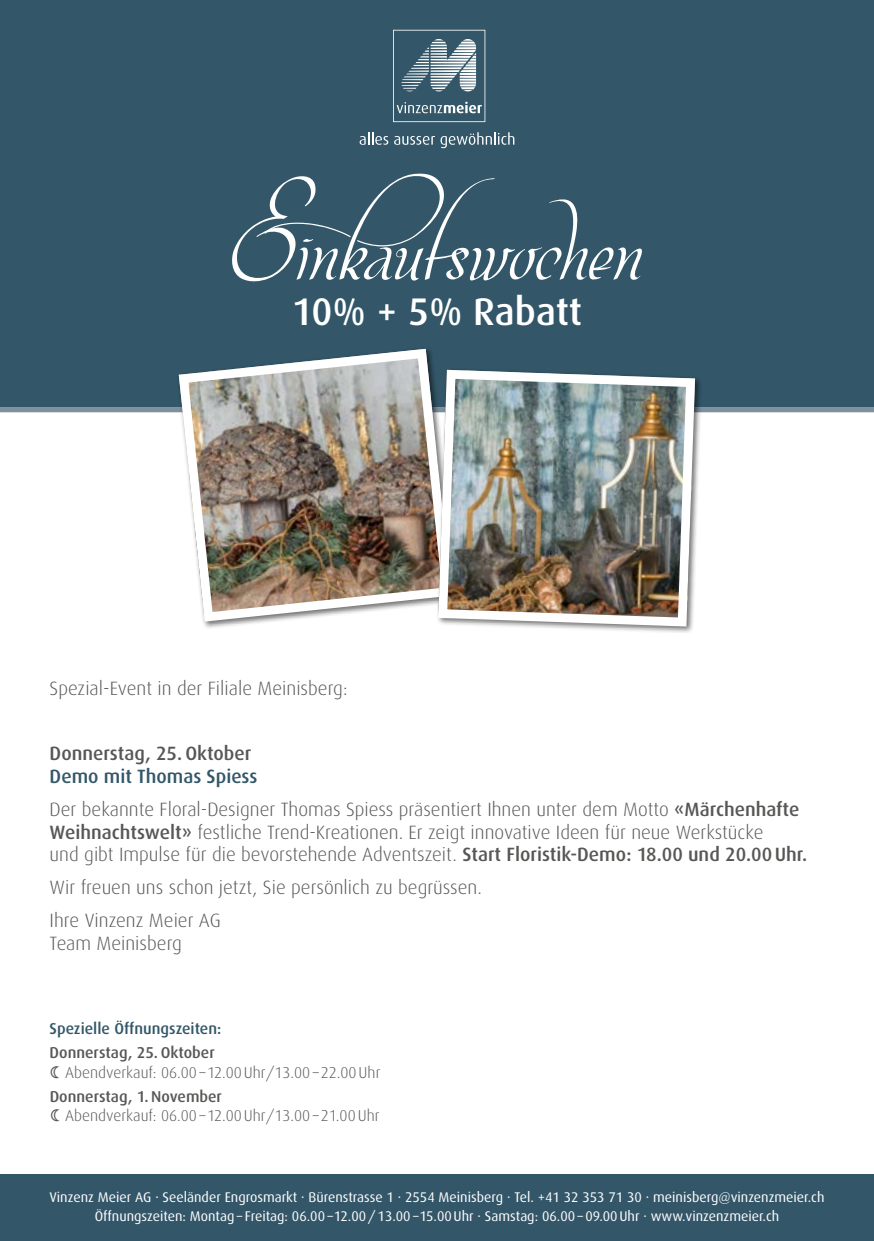
<style>
.page{position:relative;width:874px;height:1241px;background:#fff}
.page>*{position:absolute;margin:0;border:0;box-sizing:border-box;transform-origin:0 0}
.t1{font:63px "Mon Amour Script Alt";color:#fff}
.t2{font:500 38.5px "Dax";color:#fff}
.t3{font:300 19.25px/32.7px "Dax";color:#575756}
.t4{font:500 19.25px "Dax";color:#575756}
.t5{font:300 15.75px "Dax";color:#575756}
.t6{font:500 15.75px "Dax";color:#575756}
.t7{font:500 15.75px "Dax";color:#335769}
.t8{font:14px/19.2px "Dax";color:#fff;text-align:center}
.s1{font-weight:500;color:#335769}
.s2{font-weight:500}
</style>
<div class="page">
<div style="left:0;top:0;width:873px;height:407px;background:#335769"></div>
<div style="left:0;top:1173px;width:873px;height:67px;background:#335769"></div>
<div style="left:0;top:407px;width:873px;height:5px;background:#7e8f9d"></div>
<div style="left:176px;top:346px;width:282px;height:282px;background:#000;opacity:.55"></div>
<img style="left:179px;top:349px;width:272px;height:266px">
<div style="left:179px;top:349px;width:272px;height:272px;border:9px solid #fff;border-radius:25px"></div>
<div style="left:435px;top:367px;width:267px;height:267px;background:#000;opacity:.55"></div>
<img style="left:438px;top:370px;width:256px;height:251px">
<div style="left:438px;top:370px;width:256px;height:256px;border:9px solid #fff;border-radius:8px"></div>
<svg style="left:359px;top:132px;width:29px;height:13px"></svg>
<svg style="left:394px;top:132px;width:120px;height:16px"></svg>
<svg style="left:393px;top:30px;width:92px;height:92px"></svg>
<h1 class="t1" style="left:231px;top:220px;width:413px">Einkaufswochen</h1>
<h2 class="t2" style="left:292px;top:290px;width:291px">10% + 5% Rabatt</h2>
<p class="t3" style="left:50px;top:672px;width:299px">Spezial-Event in der Filiale Meinisberg:</p>
<p class="t4" style="left:50px;top:742px;width:203px">Donnerstag, 25. Oktober</p>
<p class="t3" style="left:50px;top:760px;width:750px"><span class="s1">Demo mit Thomas Spiess<br></span>Der bekannte Floral-Designer Thomas Spiess präsentiert Ihnen unter dem Motto <span class="s2">«Märchenhafte</span></p>
<p class="t3" style="left:50px;top:820px;width:758px;line-height:22.8px"><span class="s2">Weihnachtswelt»</span> festliche Trend-Kreationen. Er zeigt innovative Ideen für neue Werkstücke<br>und gibt Impulse für die bevorstehende Adventszeit. <span class="s2">Start Floristik-Demo: 18.00 und 20.00Uhr.</span></p>
<p class="t3" style="left:50px;top:871px;width:433px">Wir freuen uns schon jetzt, Sie persönlich zu begrüssen.<br>Ihre Vinzenz Meier AG</p>
<p class="t3" style="left:50px;top:926px;width:134px">Team Meinisberg</p>
<p class="t7" style="left:50px;top:1019px;width:173px">Spezielle Öffnungszeiten:</p>
<p class="t6" style="left:50px;top:1043px;width:166px">Donnerstag, 25. Oktober</p>
<p class="t5" style="left:65px;top:1063px;width:316px">Abendverkauf: 06.00 –12.00Uhr/13.00 –22.00Uhr</p>
<p class="t6" style="left:50px;top:1087px;width:174px">Donnerstag, 1. November</p>
<p class="t5" style="left:65px;top:1106px;width:315px">Abendverkauf: 06.00 –12.00Uhr/13.00 –21.00Uhr</p>
<p class="t8" style="left:49px;top:1187px;width:776px">Vinzenz Meier AG · Seeländer Engrosmarkt · Bürenstrasse 1 · 2554 Meinisberg · Tel. +41 32 353 71 30 · meinisberg@vinzenzmeier.ch<br>Öffnungszeiten: Montag – Freitag: 06.00 –12.00/13.00 –15.00Uhr · Samstag: 06.00 – 09.00Uhr · www.vinzenzmeier.ch</p>
</div>
